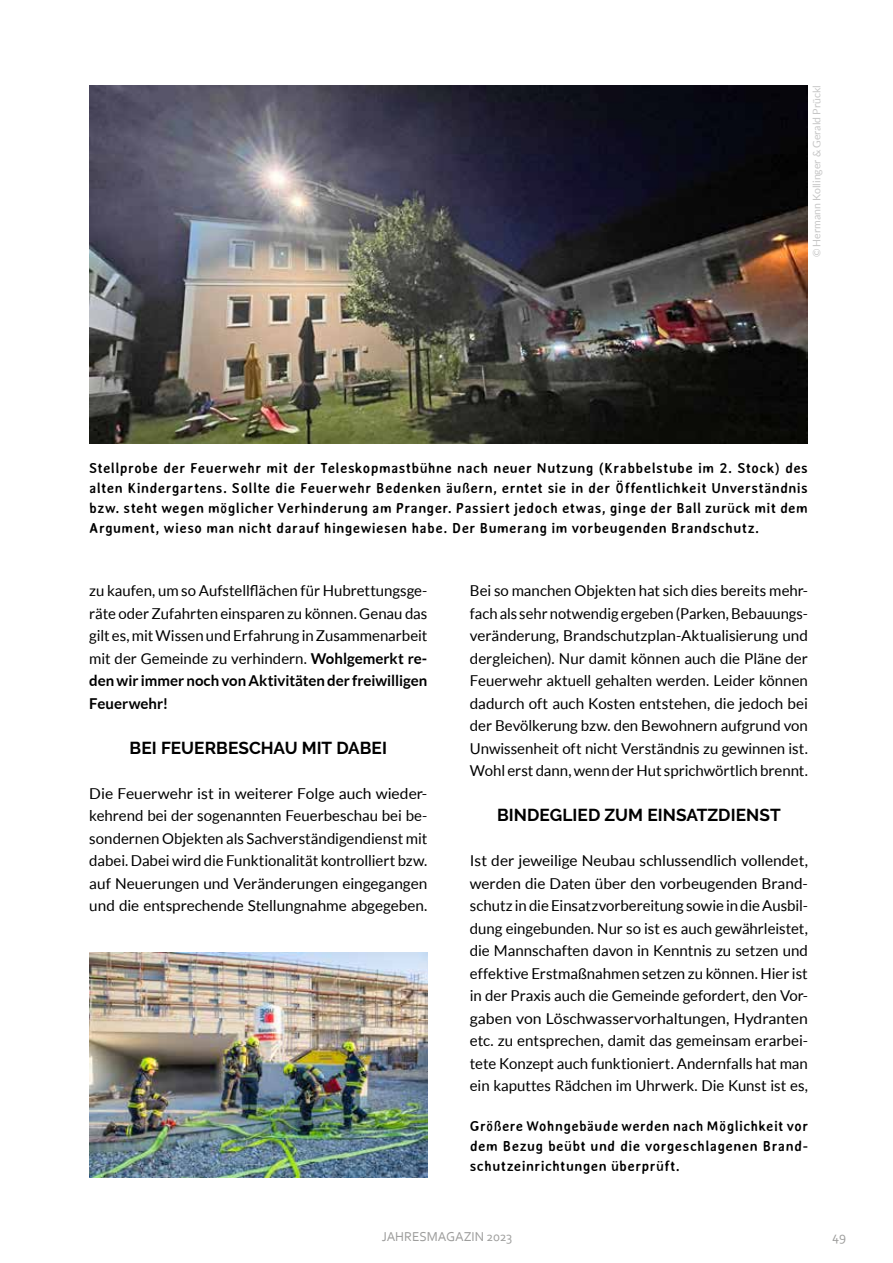
<style>
.page{position:relative;width:893px;height:1263px;background:#fff}
.page>*{position:absolute;margin:0;border:0;box-sizing:border-box;transform-origin:0 0}
.t1{font:700 17.25px "Raleway";letter-spacing:.005em;color:#000}
.t2{font:15px/22.5px "Lato";color:#000;text-align:justify}
.t3{font:15px/22.5px "Lato";color:#000;text-align:justify;scale:1.04 1}
.t4{font:700 14.25px/20.2px "Averia Sans";letter-spacing:.025em;color:#000;text-align:justify}
.t5{font:13.5px "Corbel";letter-spacing:-.005em;color:#9d9d9c}
.t6{font:10.5px "Lato";color:#c6c6c6}
.s1{font-weight:700}
</style>
<div class="page">
<img style="left:89px;top:952px;width:338px;height:226px">
<img style="left:89px;top:85px;width:719px;height:359px">
<p class="t6" style="left:811px;top:257px;width:174px;rotate:-90deg">© Hermann Kollinger &amp; Gerald Prückl</p>
<p class="t4" style="left:89px;top:458px;width:720px">Stellprobe der Feuerwehr mit der Teleskopmastbühne nach neuer Nutzung (Krabbelstube im 2. Stock) des alten Kindergartens. Sollte die Feuerwehr Bedenken äußern, erntet sie in der Öffentlichkeit Unverständnis bzw. steht wegen möglicher Verhinderung am Pranger. Passiert jedoch etwas, ginge der Ball zurück mit dem Argument, wieso man nicht darauf hingewiesen habe. Der Bumerang im vorbeugenden Brandschutz.</p>
<p class="t2" style="left:89px;top:579px;width:340px">zu kaufen, um so Aufstellflächen für Hubrettungsge&shy;räte oder Zufahrten einsparen zu können. Genau das gilt es, mit Wissen und Erfahrung in Zusammenarbeit mit der Gemeinde zu verhindern. <span class="s1">Wohlgemerkt re&shy;den wir immer noch von Aktivitäten der freiwilligen Feuerwehr!</span></p>
<p class="t1" style="left:130px;top:738px;width:259px">BEI FEUERBESCHAU MIT DABEI</p>
<p class="t3" style="left:89px;top:782px;width:327px">Die Feuerwehr ist in weiterer Folge auch wieder&shy;kehrend bei der sogenannten Feuerbeschau bei be&shy;sondernen Objekten als Sachverständigendienst mit dabei. Dabei wird die Funktionalität kontrolliert bzw. auf Neuerungen und Veränderungen eingegangen und die entsprechende Stellungnahme abgegeben.</p>
<p class="t2" style="left:470px;top:579px;width:340px">Bei so manchen Objekten hat sich dies bereits mehr&shy;fach als sehr notwendig ergeben (Parken, Bebauungs&shy;veränderung, Brandschutzplan-Aktualisierung und dergleichen). Nur damit können auch die Pläne der Feuerwehr aktuell gehalten werden. Leider können dadurch oft auch Kosten entstehen, die jedoch bei der Bevölkerung bzw. den Bewohnern aufgrund von Unwissenheit oft nicht Verständnis zu gewinnen ist.<br>Wohl erst dann, wenn der Hut sprichwörtlich brennt.</p>
<p class="t1" style="left:497px;top:805px;width:285px">BINDEGLIED ZUM EINSATZDIENST</p>
<p class="t2" style="left:470px;top:849px;width:340px">Ist der jeweilige Neubau schlussendlich vollendet, werden die Daten über den vorbeugenden Brand&shy;schutz in die Einsatzvorbereitung sowie in die Ausbil&shy;dung eingebunden. Nur so ist es auch gewährleistet, die Mannschaften davon in Kenntnis zu setzen und effektive Erstmaßnahmen setzen zu können. Hier ist in der Praxis auch die Gemeinde gefordert, den Vor&shy;gaben von Löschwasservorhaltungen, Hydranten etc. zu entsprechen, damit das gemeinsam erarbei&shy;tete Konzept auch funktioniert. Andernfalls hat man ein kaputtes Rädchen im Uhrwerk. Die Kunst ist es,</p>
<p class="t4" style="left:470px;top:1115px;width:340px">Größere Wohngebäude werden nach Möglichkeit vor dem Bezug beübt und die vorgeschlagenen Brand&shy;schutzeinrichtungen überprüft.</p>
<p class="t5" style="left:382px;top:1228px;width:132px">JAHRESMAGAZIN 2023</p>
<p class="t5" style="left:832px;top:1228px;width:15px">49</p>
</div>
